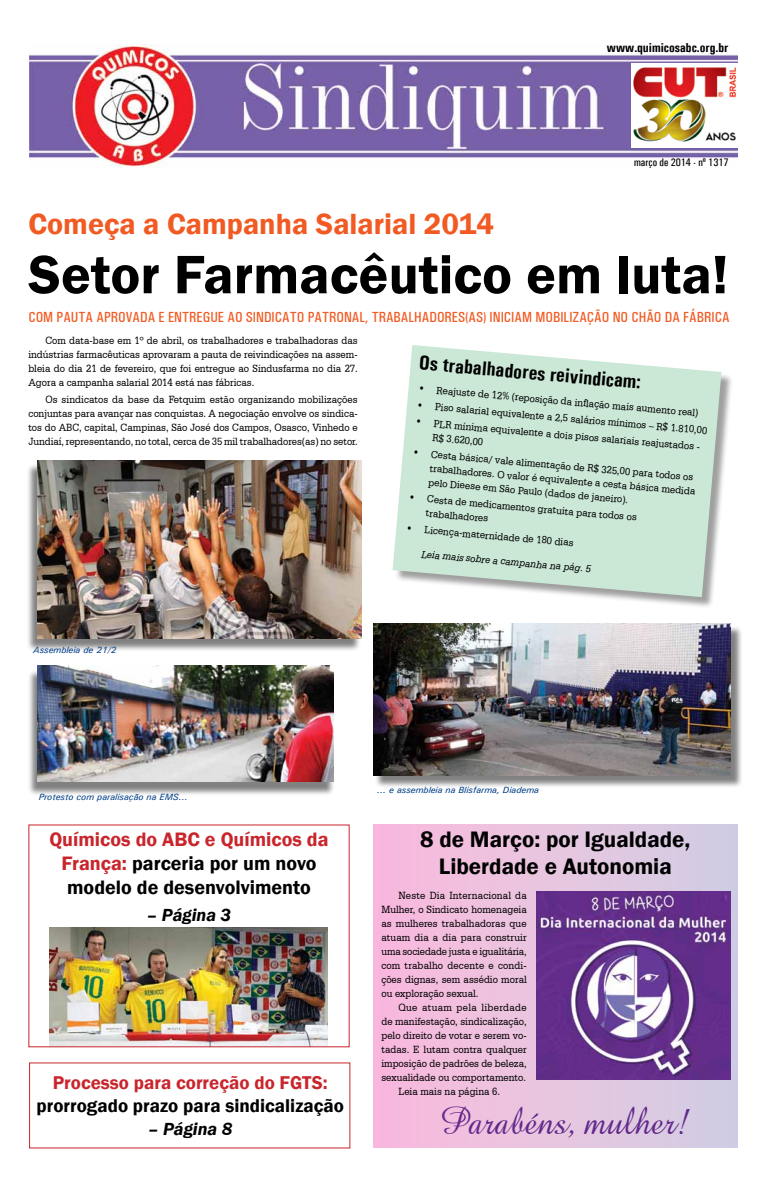
<style>
.page{position:relative;width:766px;height:1191px;background:#fff}
.page>*{position:absolute;margin:0;border:0;box-sizing:border-box;transform-origin:0 0}
.t1{font:600 56px "Franklin Gothic";color:#000}
.t2{font:40px "Amazone BT";color:#62298a;scale:.9 1}
.t3{font:600 30px "Franklin Gothic";color:#f15a22}
.t4{font:600 23px/27.6px "Franklin Gothic";color:#000;text-align:center}
.t5{font:600 20px/24px "Franklin Gothic";color:#000;text-align:center}
.t6{font:700 condensed 20px "Univers";color:#000}
.t7{font:600 19px "Franklin Gothic";color:#000}
.t8{font:600 19px "Franklin Gothic";color:#c9252c}
.t9{font:italic 600 18px "Franklin Gothic";color:#000}
.t10{font:500 condensed 14.7px "Univers";color:#f15a22}
.t11{font:700 condensed 13px "Univers";color:#000}
.t12{font:11px/14px "Serifa BT";color:#000;text-align:justify;scale:.9 1}
.t13{font:italic 11px "Serifa BT";color:#000;scale:.9 1}
.t14{font:11px "Serifa BT";letter-spacing:.035em;color:#000;scale:.9 1}
.t15{font:500 condensed 11px "Univers";color:#000}
.t16{font:italic 500 9px "Univers";color:#023f88}
.s1{color:#c9252c}
</style>
<div class="page">
<img style="left:49px;top:927px;width:278px;height:118px">
<div style="left:373px;top:824px;width:363px;height:324px;background:linear-gradient(to right,#fcbbde,#cfcde2)"></div>
<div style="left:394px;top:346px;width:339px;height:263px;background:#000;opacity:.38"></div>
<svg style="left:392px;top:345px;width:329px;height:252px;background:#cfe8d9"></svg>
<img style="left:30px;top:44px;width:707px;height:123px">
<img style="left:631px;top:63px;width:106px;height:84px">
<div style="left:27px;top:463px;width:334px;height:189px;background:#000;opacity:.5"></div>
<img style="left:37px;top:460px;width:324px;height:178px">
<img style="left:536px;top:891px;width:193px;height:188px">
<div style="left:27px;top:669px;width:307px;height:127px;background:#000;opacity:.5"></div>
<img style="left:37px;top:666px;width:297px;height:115px">
<div style="left:374px;top:625px;width:369px;height:163px;background:#000;opacity:.5"></div>
<img style="left:373px;top:623px;width:357px;height:152px">
<p class="t11" style="left:606px;top:40px;width:123px">www.quimicosabc.org.br</p>
<p class="t15" style="left:634px;top:156px;width:96px">MARÇO DE 2014 - Nº 1317</p>
<h3 class="t3" style="left:28px;top:206px;width:467px">Começa a Campanha Salarial 2014</h3>
<h1 class="t1" style="left:28px;top:240px;width:701px">Setor Farmacêutico em luta!</h1>
<h3 class="t10" style="left:28px;top:308px;width:702px">COM PAUTA APROVADA E ENTREGUE AO SINDICATO PATRONAL, TRABALHADORES(AS) INICIAM MOBILIZAÇÃO NO CHÃO DA FÁBRICA</h3>
<h3 class="t6" style="left:420px;top:350px;width:224px;rotate:5deg">Os trabalhadores reivindicam:</h3>
<p class="t12" style="left:419px;top:381px;width:313px;rotate:5deg">• Reajuste de 12% (reposição da inflação mais aumento real)</p>
<p class="t12" style="left:28px;top:333px;width:367px;text-indent:17px">Com data-base em 1º de abril, os trabalhadores e trabalhadoras das indústrias farmacêuticas aprovaram a pauta de reivindicações na assem&shy;bleia do dia 21 de fevereiro, que foi entregue ao Sindusfarma no dia 27.<br>Agora a campanha salarial 2014 está nas fábricas.</p>
<p class="t12" style="left:28px;top:392px;width:367px;text-indent:17px">Os sindicatos da base da Fetquim estão organizando mobilizações conjuntas para avançar nas conquistas. A negociação envolve os sindica&shy;tos do ABC, capital, Campinas, São José dos Campos, Osasco, Vinhedo e Jundiaí, representando, no total, cerca de 35 mil trabalhadores(as) no setor.</p>
<p class="t12" style="left:417px;top:398px;width:325px;rotate:5deg">• Piso salarial equivalente a 2,5 salários mínimos – R$ 1.810,00</p>
<p class="t12" style="left:434px;top:416px;width:298px;text-indent:-18px;rotate:5deg">• PLR mínima equivalente a dois pisos salariais reajustados -<br>R$ 3.620,00</p>
<p class="t12" style="left:431px;top:447px;width:297px;text-align:left;text-indent:-18px;rotate:5deg">• Cesta básica/ vale alimentação de R$ 325,00 para todos os trabalhadores. O valor é equivalente a cesta básica medida pelo Dieese em São Paulo (dados de janeiro).</p>
<p class="t12" style="left:427px;top:492px;width:235px;text-indent:-18px;rotate:5deg">• Cesta de medicamentos gratuita para todos os trabalhadores</p>
<p class="t12" style="left:407px;top:521px;width:188px;rotate:5deg">• Licença-maternidade de 180 dias</p>
<p class="t13" style="left:422px;top:547px;width:190px;rotate:5deg">Leia mais sobre a campanha na pág. 5</p>
<p class="t16" style="left:33px;top:644px;width:85px">Assembleia de 21/2</p>
<p class="t16" style="left:39px;top:791px;width:150px">Protesto com paralisação na EMS...</p>
<h3 class="t5" style="left:49px;top:827px;width:280px"><span class="s1">Químicos do ABC e Químicos da<br>França:</span> parceria por um novo modelo de desenvolvimento</h3>
<h3 class="t9" style="left:147px;top:903px;width:86px">– Página 3</h3>
<h3 class="t8" style="left:53px;top:1071px;width:276px">Processo para correção do FGTS:</h3>
<h3 class="t7" style="left:37px;top:1094px;width:309px">prorrogado prazo para sindicalização</h3>
<h3 class="t9" style="left:148px;top:1117px;width:86px">– Página 8</h3>
<p class="t16" style="left:377px;top:783px;width:163px">... e assembleia na Blisfarma, Diadema</p>
<h3 class="t4" style="left:420px;top:825px;width:272px">8 de Março: por Igualdade,<br>Liberdade e Autonomia</h3>
<p class="t12" style="left:381px;top:888px;width:163px;text-indent:17px">Neste Dia Internacional da Mulher, o Sindicato homenageia as mulheres trabalhadoras que atuam dia a dia para construir uma sociedade justa e igualitária, com trabalho decente e condi&shy;ções dignas, sem assédio moral ou exploração sexual.</p>
<p class="t14" style="left:398px;top:1000px;width:144px">Que atuam pela liberdade</p>
<p class="t12" style="left:381px;top:1014px;width:163px">de manifestação, sindicalização,</p>
<p class="t12" style="left:381px;top:1028px;width:163px">pelo direito de votar e serem vo-</p>
<p class="t12" style="left:381px;top:1042px;width:163px">tadas. E lutam contra qualquer</p>
<p class="t12" style="left:381px;top:1056px;width:163px">imposição de padrões de beleza,</p>
<p class="t12" style="left:381px;top:1070px;width:162px">sexualidade ou comportamento.</p>
<p class="t12" style="left:398px;top:1084px;width:114px">Leia mais na página 6.</p>
<h2 class="t2" style="left:439px;top:1098px;width:278px">Parabéns, mulher!</h2>
</div>
